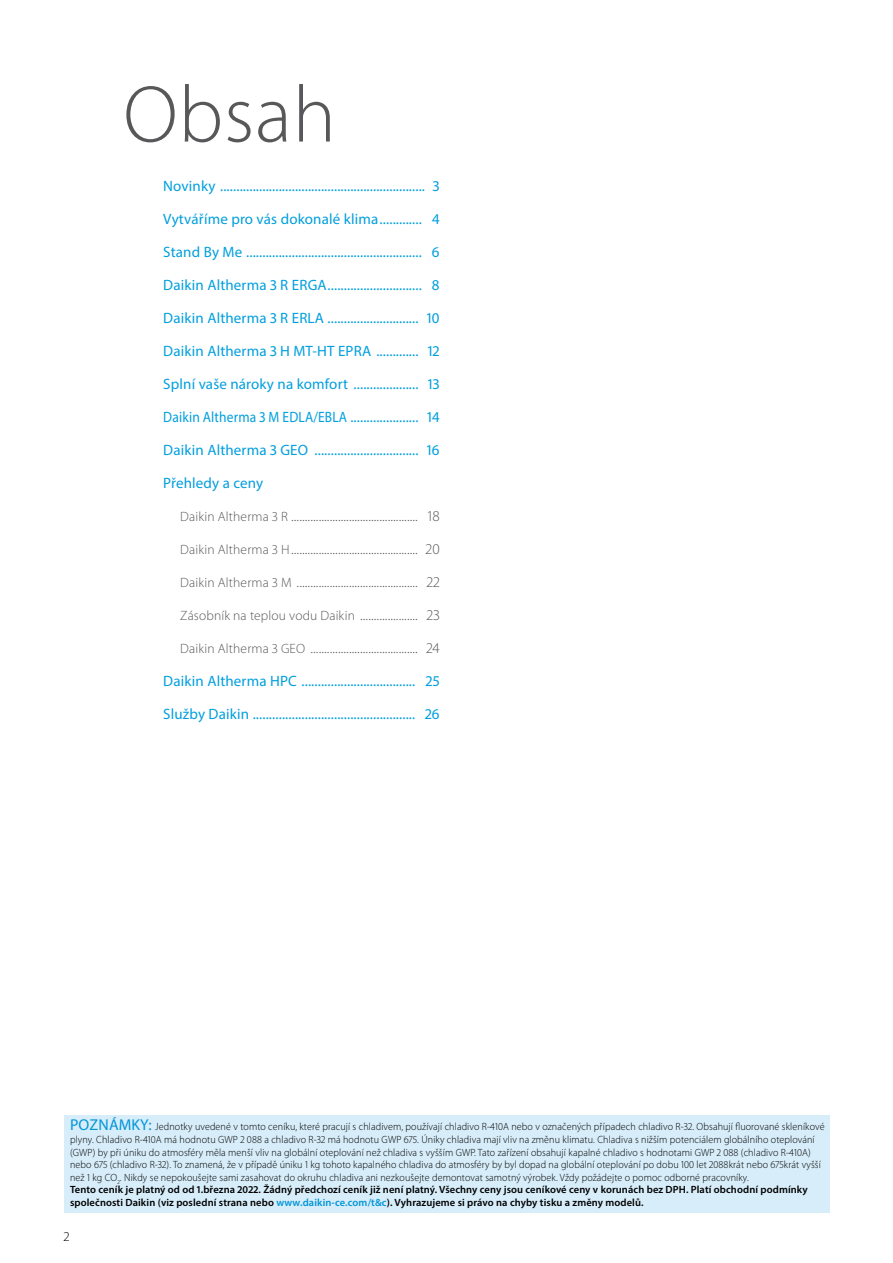
<style>
.page{position:relative;width:893px;height:1263px;background:#fff}
.page>*{position:absolute;margin:0;border:0;box-sizing:border-box;transform-origin:0 0}
.t1{font:300 81px "Myriad Pro";letter-spacing:.01em;color:#58585a}
.t2{font:15px "Myriad Pro";letter-spacing:.01em;color:#009fde}
.t3{font:300 15px/33px "Myriad Pro";letter-spacing:.01em;color:#58585a}
.t4{font:15px "Myriad Pro";letter-spacing:.01em;color:#009fde;scale:.9 1}
.t5{font:300 13.5px "Myriad Pro";letter-spacing:.01em;color:#58585a}
.t6{font:300 13.5px "Myriad Pro";color:#000}
.t7{font:300 10.5px/12.6px "Myriad Pro";letter-spacing:.01em;color:#000;scale:.96 1}
.s1{font-weight:400;color:#009fde}
.s2{font-size:13.5px}
.s3{font-size:15px}
.s4{font-weight:400;font-size:15.75px;color:#0095d8}
.s5{font-weight:600}
.s6{font-weight:600;color:#0095d8}
</style>
<div class="page">
<div style="left:64px;top:1115px;width:766px;height:98px;background:#d7edf9"></div>
<h1 class="t1" style="left:123px;top:66px;width:214px">Obsah</h1>
<h2 class="t2" style="left:163px;top:177px;width:278px">Novinky ............................................................... 3</h2>
<h2 class="t2" style="left:163px;top:210px;width:278px">Vytváříme pro vás dokonalé klima............. 4</h2>
<h2 class="t2" style="left:163px;top:243px;width:278px">Stand By Me ...................................................... 6</h2>
<h2 class="t2" style="left:163px;top:276px;width:278px">Daikin Altherma 3 R ERGA............................. 8</h2>
<h2 class="t2" style="left:163px;top:309px;width:278px">Daikin Altherma 3 R ERLA ............................ 10</h2>
<h2 class="t2" style="left:163px;top:342px;width:278px">Daikin Altherma 3 H MT-HT EPRA ............. 12</h2>
<h2 class="t2" style="left:163px;top:375px;width:278px">Splní vaše nároky na komfort .................... 13</h2>
<h2 class="t4" style="left:163px;top:408px;width:309px">Daikin Altherma 3 M EDLA/EBLA ..................... 14</h2>
<h2 class="t2" style="left:163px;top:441px;width:278px">Daikin Altherma 3 GEO ................................ 16</h2>
<h2 class="t3" style="left:180px;top:466px;width:261px;text-indent:-17px"><span class="s1">Přehledy a ceny<br></span><span class="s2">Daikin Altherma 3 R</span> .............................................. 18</h2>
<h2 class="t3" style="left:180px;top:532px;width:261px"><span class="s2">Daikin Altherma 3 H</span>.............................................. 20</h2>
<h2 class="t3" style="left:180px;top:565px;width:261px"><span class="s2">Daikin Altherma 3 M</span> ............................................ 22</h2>
<p class="t5" style="left:180px;top:607px;width:261px">Zásobník na teplou vodu Daikin <span class="s3">..................... 23</span></p>
<h2 class="t3" style="left:180px;top:631px;width:261px"><span class="s2">Daikin Altherma 3 GEO</span> ....................................... 24</h2>
<h2 class="t2" style="left:163px;top:672px;width:278px">Daikin Altherma HPC ................................... 25</h2>
<h2 class="t2" style="left:163px;top:705px;width:278px">Služby Daikin .................................................. 26</h2>
<p class="t7" style="left:70px;top:1120px;width:787px"><span class="s4">POZNÁMKY:</span> Jednotky uvedené v tomto ceníku, které pracují s chladivem, používají chladivo R-410A nebo v označených případech chladivo R-32. Obsahují fluorované skleníkové plyny. Chladivo R-410A má hodnotu GWP 2 088 a chladivo R-32 má hodnotu GWP 675. Úniky chladiva mají vliv na změnu klimatu. Chladiva s nižším potenciálem globálního oteplování (GWP) by při úniku do atmosféry měla menší vliv na globální oteplování než chladiva s vyšším GWP. Tato zařízení obsahují kapalné chladivo s hodnotami GWP 2 088 (chladivo R-410A) nebo 675 (chladivo R-32). To znamená, že v případě úniku 1 kg tohoto kapalného chladiva do atmosféry by byl dopad na globální oteplování po dobu 100 let 2088krát nebo 675krát vyšší než 1 kg CO<sub>2</sub>. Nikdy se nepokoušejte sami zasahovat do okruhu chladiva ani nezkoušejte demontovat samotný výrobek. Vždy požádejte o pomoc odborné pracovníky.<br><span class="s5">Tento ceník je platný od od 1.března 2022. Žádný předchozí ceník již není platný. Všechny ceny jsou ceníkové ceny v korunách bez DPH. Platí obchodní podmínky společnosti Daikin (viz poslední strana nebo</span> <span class="s6">www.daikin-ce.com/t&amp;c</span><span class="s5">). Vyhrazujeme si právo na chyby tisku a změny modelů.</span></p>
<p class="t6" style="left:64px;top:1229px;width:7px">2</p>
</div>
